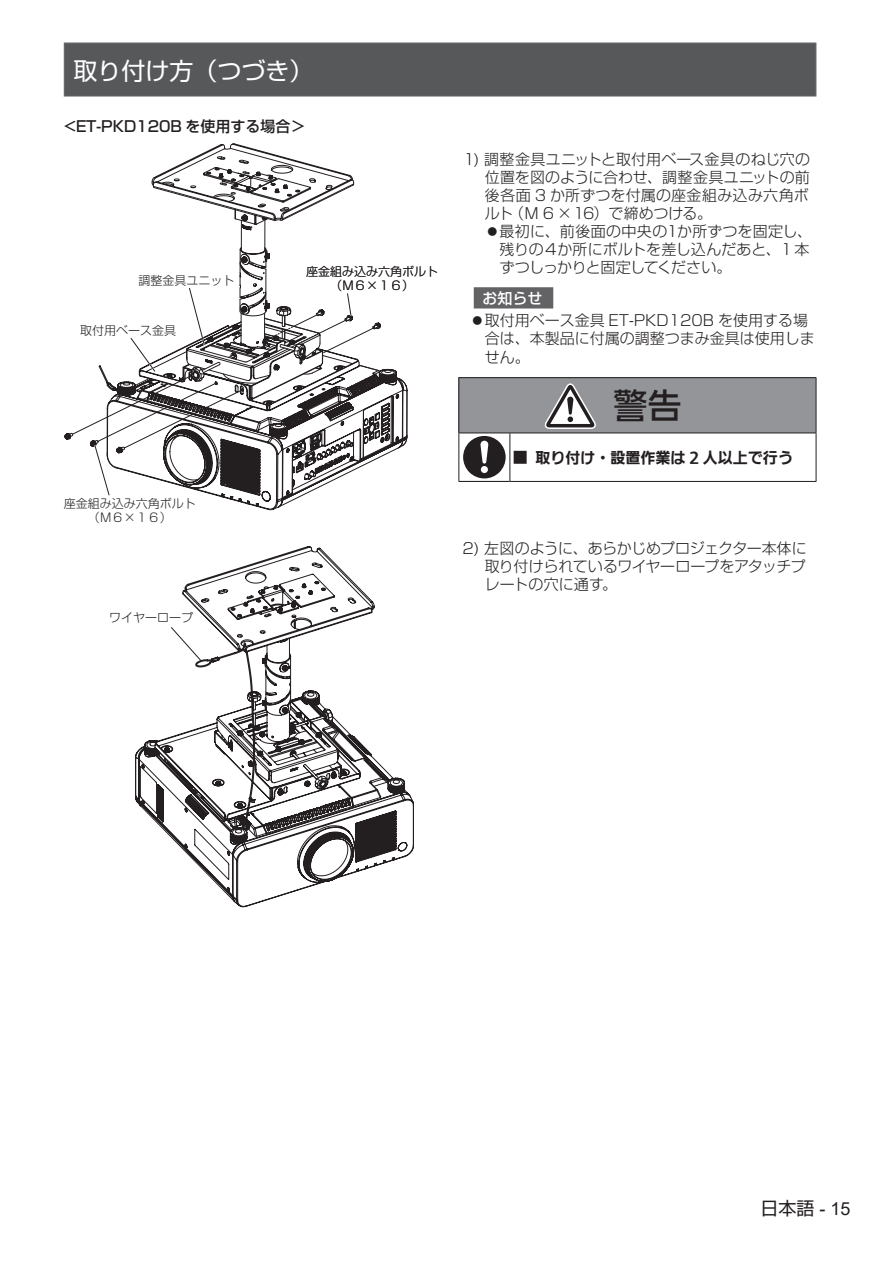
<style>
.page{position:relative;width:893px;height:1263px;background:#fff}
.page>*{position:absolute;margin:0;border:0;box-sizing:border-box;transform-origin:0 0}
.t1{font:34.5px "PUD Go Dp Mt";color:#231f20}
.t2{font:24px "Shin Go Pro";color:#fff}
.t3{font:18px "Shin Go Pro";color:#231f20}
.t4{font:300 15px/18px "Shin Go Pro";color:#231f20;text-align:justify}
.t5{font:500 15px "Shin Go Pro";color:#231f20}
.t6{font:15px "PUD Go Dp Bt";color:#231f20}
.t7{font:500 15px "Shin Go Pro";color:#fff}
.t8{font:12px/13.5px "Shin Go Pro Light 90 msp RKSJ H";color:#231f20;text-align:center}
.s1{font-family:"Shin Go Pro";font-weight:500}
.s2{font-family:"Arial"}
</style>
<div class="page">
<div style="left:64px;top:43px;width:752px;height:54px;background:#57585a;border:1px solid #636366"></div>
<svg style="left:151px;top:144px;width:204px;height:357px"></svg>
<svg style="left:65px;top:286px;width:342px;height:211px"></svg>
<div style="left:474px;top:287px;width:79px;height:21px;background:#636366"></div>
<div style="left:459px;top:378px;width:357px;height:55px;background:#939598"></div>
<hr style="left:458px;top:481px;width:51px;height:1px;background:#231f20">
<hr style="left:509px;top:433px;width:1px;height:48px;background:#231f20">
<hr style="left:816px;top:433px;width:1px;height:48px;background:#231f20">
<hr style="left:458px;top:433px;width:1px;height:48px;background:#231f20">
<hr style="left:458px;top:378px;width:1px;height:55px;background:#231f20">
<hr style="left:816px;top:378px;width:1px;height:55px;background:#231f20">
<hr style="left:458px;top:377px;width:52px;height:1px;background:#231f20">
<hr style="left:510px;top:377px;width:306px;height:1px;background:#231f20">
<hr style="left:458px;top:433px;width:52px;height:1px;background:#231f20">
<hr style="left:510px;top:433px;width:306px;height:1px;background:#231f20">
<hr style="left:509px;top:481px;width:307px;height:1px;background:#231f20">
<svg style="left:545px;top:383px;width:51px;height:46px"></svg>
<svg style="left:463px;top:436px;width:43px;height:42px"></svg>
<svg style="left:135px;top:546px;width:279px;height:361px"></svg>
<svg style="left:155px;top:591px;width:250px;height:210px"></svg>
<svg style="left:155px;top:627px;width:249px;height:216px"></svg>
<h2 class="t2" style="left:73px;top:51px;width:241px">取り付け方（つづき）</h2>
<p class="t5" style="left:64px;top:114px;width:243px">&lt;ET-PKD120B を使用する場合＞</p>
<p class="t8" style="left:138px;top:272px;width:97px">調整金具ユニット</p>
<p class="t8" style="left:306px;top:263px;width:133px">座金組み込み六角ボルト（Ｍ６×１６）</p>
<p class="t8" style="left:80px;top:322px;width:97px">取付用ベース金具</p>
<p class="t8" style="left:64px;top:495px;width:133px">座金組み込み六角ボルト（Ｍ６×１６）</p>
<p class="t8" style="left:109px;top:610px;width:85px">ワイヤーロープ</p>
<p class="t4" style="left:485px;top:148px;width:327px;text-indent:-21px">1) 調整金具ユニットと取付用ベース金具のねじ穴の位置を図のように合わせ、調整金具ユニットの前後各面 3 か所ずつを付属の座金組み込み六角ボルト（Ｍ 6 ×16）で締めつける。</p>
<p class="t4" style="left:500px;top:220px;width:314px;text-align:left">最初に、前後面の中央の１か所ずつを固定し、残りの４か所にボルトを差し込んだあと、1 本ずつしっかりと固定してください。</p>
<p class="t7" style="left:483px;top:286px;width:61px">お知らせ</p>
<p class="t4" style="left:485px;top:309px;width:331px;text-align:left">取付用ベース金具 ET-PKD120B を使用する場合は、本製品に付属の調整つまみ金具は使用しません。</p>
<h1 class="t1" style="left:613px;top:388px;width:70px">警告</h1>
<p class="t6" style="left:513px;top:450px;width:282px"><span class="s1">■</span> 取り付け・設置作業は 2 人以上で行う</p>
<p class="t4" style="left:485px;top:538px;width:323px;text-indent:-22px">2) 左図のように、あらかじめプロジェクター本体に取り付けられているワイヤーロープをアタッチプレートの穴に通す。</p>
<p class="t3" style="left:760px;top:1193px;width:92px">日本語 <span class="s2">- 15</span></p>
</div>
